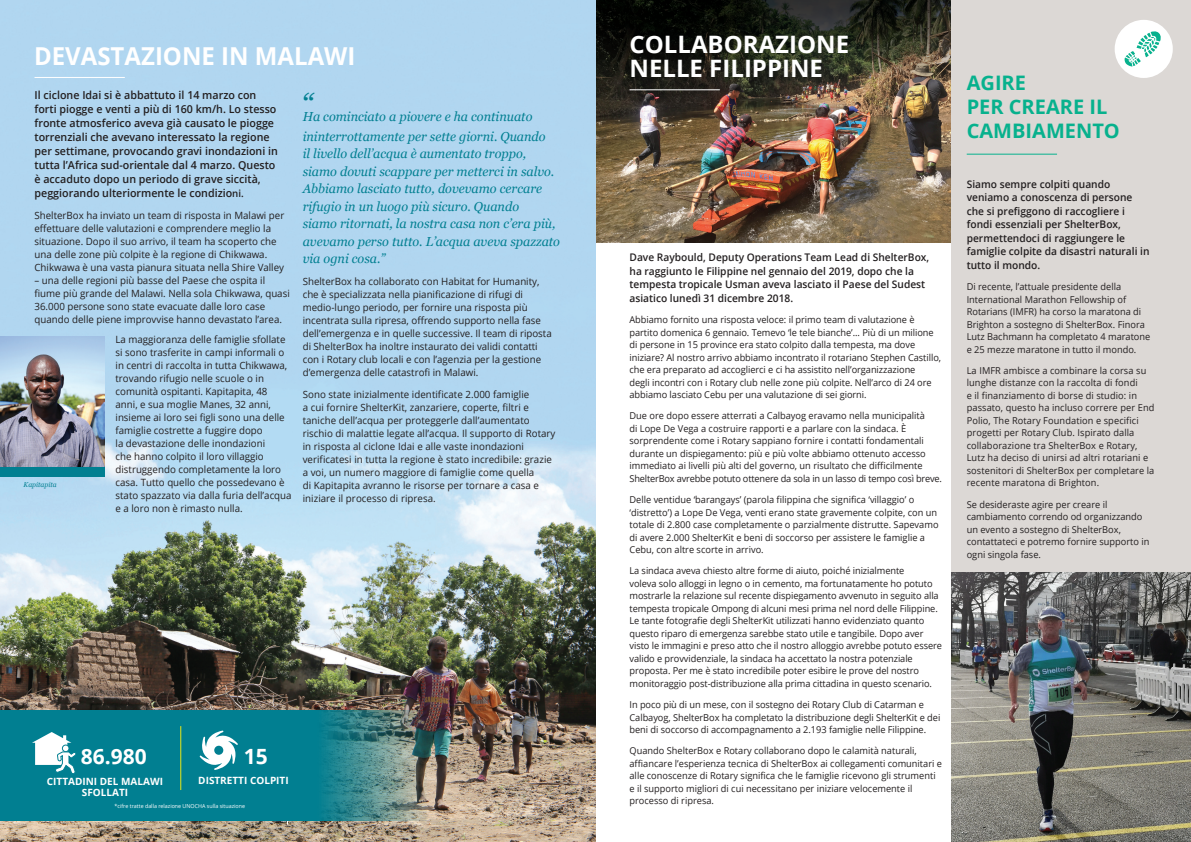
<style>
.page{position:relative;width:1191px;height:842px;background:#fff}
.page>*{position:absolute;margin:0;border:0;box-sizing:border-box;transform-origin:0 0}
.t1{font:italic 30px "Georgia";color:#017f91}
.t2{font:700 24.7px "Open Sans";color:#fff}
.t3{font:700 24px/24px "Open Sans";color:#fff}
.t4{font:700 21px "Open Sans";color:#fff}
.t5{font:700 20px/24px "Open Sans";color:#07b18d}
.t6{font:italic 13px/17.5px "Georgia";color:#017f91}
.t7{font:600 11px/14px "Open Sans";color:#231f20}
.t8{font:600 10.5px/13.5px "Open Sans";color:#231f20}
.t9{font:10px/13px "Open Sans";color:#231f20}
.t10{font:700 10px/11px "Open Sans";color:#fff;text-align:center}
.t11{font:9.5px/12.5px "Open Sans";color:#231f20}
.t12{font:italic 7px "Georgia";color:#017f91}
.t13{font:5.5px "Open Sans";color:#fff}
.s1{font-size:10px}
</style>
<div class="page">
<img style="left:595px;top:0;width:357px;height:242px">
<div style="left:952px;top:0;width:239px;height:842px;background:#dcd8d5"></div>
<img style="left:0;top:0;width:595px;height:842px">
<hr style="left:629px;top:89px;width:91px;height:1px;background:#fff">
<hr style="left:35px;top:77px;width:90px;height:1px;background:#fff">
<hr style="left:966px;top:154px;width:91px;height:1px;background:#07b18d">
<img style="left:0;top:337px;width:104px;height:130px">
<div style="left:0;top:467px;width:104px;height:10px;background:#017f91"></div>
<img style="left:952px;top:573px;width:239px;height:269px">
<hr style="left:287px;top:769px;width:1px;height:55px;background:#fff">
<svg style="left:0;top:710px;width:427px;height:111px;background:#16808d"></svg>
<svg style="left:200px;top:730px;width:38px;height:40px"></svg>
<svg style="left:32px;top:732px;width:45px;height:42px"></svg>
<hr style="left:180px;top:726px;width:1px;height:64px;background:#eae716">
<div style="left:1114px;top:20px;width:58px;height:58px;background:#fff;border-radius:50%"></div>
<svg style="left:1124px;top:31px;width:37px;height:36px"></svg>
<p class="t2" style="left:34px;top:39px;width:323px">DEVASTAZIONE IN MALAWI</p>
<p class="t7" style="left:35px;top:88px;width:245px">Il ciclone Idai si è abbattuto il 14 marzo con forti piogge e venti a più di 160 km/h. Lo stesso fronte atmosferico aveva già causato le piogge torrenziali che avevano interessato la regione per settimane, provocando gravi inondazioni in tutta l’Africa sud-orientale dal 4 marzo. Questo è accaduto dopo un periodo di grave siccità, peggiorando ulteriormente le condizio<span class="s1">ni.</span></p>
<p class="t9" style="left:35px;top:209px;width:251px">ShelterBox ha inviato un team di risposta in Malawi per effettuare delle valutazioni e comprendere meglio la situazione. Dopo il suo arrivo, il team ha scoperto che una delle zone più colpite è la regione di Chikwawa.<br>Chikwawa è una vasta pianura situata nella Shire Valley</p>
<p class="t9" style="left:35px;top:274px;width:257px">– una delle regioni più basse del Paese che ospita il fiume più grande del Malawi. Nella sola Chikwawa, quasi 36.000 persone sono state evacuate dalle loro case quando delle piene improvvise hanno devastato l’area.</p>
<p class="t9" style="left:116px;top:332px;width:178px">La maggioranza delle famiglie sfollate si sono trasferite in campi informali o in centri di raccolta in tutta Chikwawa, trovando rifugio nelle scuole o in comunità ospitanti. Kapitapita, 48 anni, e sua moglie Manes, 32 anni, insieme ai loro sei figli sono una delle famiglie costrette a fuggire dopo<br>la devastazione delle inondazioni<br>che hanno colpito il loro villaggio distruggendo completamente la loro casa. Tutto quello che possedevano è stato spazzato via dalla furia dell’acqua e a loro non è rimasto nulla.</p>
<p class="t12" style="left:24px;top:480px;width:35px">Kapitapita</p>
<p class="t1" style="left:301px;top:86px;width:13px">“</p>
<p class="t6" style="left:303px;top:106px;width:244px;line-height:20px">Ha cominciato a piovere e ha continuato ininterrottamente per sette giorni. Quando</p>
<p class="t6" style="left:303px;top:145px;width:259px">il livello dell’acqua è aumentato troppo, siamo dovuti scappare per metterci in salvo.<br>Abbiamo lasciato tutto, dovevamo cercare rifugio in un luogo più sicuro. Quando<br>siamo ritornati, la nostra casa non c’era più, avevamo perso tutto. L’acqua aveva spazzato via ogni cosa.”</p>
<p class="t9" style="left:303px;top:275px;width:250px">ShelterBox ha collaborato con Habitat for Humanity, che è specializzata nella pianificazione di rifugi di medio-lungo periodo, per fornire una risposta più incentrata sulla ripresa, offrendo supporto nella fase dell’emergenza e in quelle successive. Il team di riposta di ShelterBox ha inoltre instaurato dei validi contatti con i Rotary club locali e con l’agenzia per la gestione d’emergenza delle catastrofi in Malawi.</p>
<p class="t9" style="left:303px;top:387px;width:254px">Sono state inizialmente identificate 2.000 famiglie<br>a cui fornire ShelterKit, zanzariere, coperte, filtri e taniche dell’acqua per proteggerle dall’aumentato rischio di malattie legate all’acqua. Il supporto di Rotary in risposta al ciclone Idai e alle vaste inondazioni verificatesi in tutta la regione è stato incredibile: grazie a voi, un numero maggiore di famiglie come quella<br>di Kapitapita avranno le risorse per tornare a casa e iniziare il processo di ripresa.</p>
<p class="t4" style="left:81px;top:742px;width:67px">86.980</p>
<p class="t4" style="left:244px;top:742px;width:25px">15</p>
<p class="t13" style="left:115px;top:802px;width:132px">*cifre tratte dalla relazione UNOCHA sulla situazione</p>
<p class="t10" style="left:47px;top:776px;width:118px">CITTADINI DEL MALAWI<br>SFOLLATI</p>
<p class="t10" style="left:198px;top:775px;width:92px">DISTRETTI COLPITI</p>
<p class="t3" style="left:629px;top:32px;width:221px">COLLABORAZIONE<br>NELLE FILIPPINE</p>
<p class="t8" style="left:629px;top:250px;width:301px">Dave Raybould, Deputy Operations Team Lead di ShelterBox, ha raggiunto le Filippine nel gennaio del 2019, dopo che la tempesta tropicale Usman aveva lasciato il Paese del Sudest asiatico lunedì 31 dicembre 2018.</p>
<p class="t11" style="left:629px;top:313px;width:313px">Abbiamo fornito una risposta veloce: il primo team di valutazione è partito domenica 6 gennaio. Temevo ‘le tele bianche’... Più di un milione di persone in 15 province era stato colpito dalla tempesta, ma dove iniziare? Al nostro arrivo abbiamo incontrato il rotariano Stephen Castillo, che era preparato ad accoglierci e ci ha assistito nell’organizzazione<br>degli incontri con i Rotary club nelle zone più colpite. Nell’arco di 24 ore abbiamo lasciato Cebu per una valutazione di sei giorni.</p>
<p class="t11" style="left:629px;top:409px;width:314px">Due ore dopo essere atterrati a Calbayog eravamo nella municipalità<br>di Lope De Vega a costruire rapporti e a parlare con la sindaca. È sorprendente come i Rotary sappiano fornire i contatti fondamentali durante un dispiegamento: più e più volte abbiamo ottenuto accesso immediato ai livelli più alti del governo, un risultato che difficilmente ShelterBox avrebbe potuto ottenere da sola in un lasso di tempo così breve.</p>
<p class="t11" style="left:629px;top:493px;width:310px">Delle ventidue ‘barangays’ (parola filippina che significa ‘villaggio’ o ‘distretto’) a Lope De Vega, venti erano state gravemente colpite, con un totale di 2.800 case completamente o parzialmente distrutte. Sapevamo di avere 2.000 ShelterKit e beni di soccorso per assistere le famiglie a Cebu, con altre scorte in arrivo.</p>
<p class="t11" style="left:629px;top:564px;width:314px">La sindaca aveva chiesto altre forme di aiuto, poiché inizialmente<br>voleva solo alloggi in legno o in cemento, ma fortunatamente ho potuto mostrarle la relazione sul recente dispiegamento avvenuto in seguito alla tempesta tropicale Ompong di alcuni mesi prima nel nord delle Filippine.<br>Le tante fotografie degli ShelterKit utilizzati hanno evidenziato quanto questo riparo di emergenza sarebbe stato utile e tangibile. Dopo aver visto le immagini e preso atto che il nostro alloggio avrebbe potuto essere valido e provvidenziale, la sindaca ha accettato la nostra potenziale proposta. Per me è stato incredibile poter esibire le prove del nostro monitoraggio post-distribuzione alla prima cittadina in questo scenario.</p>
<p class="t11" style="left:629px;top:698px;width:312px">In poco più di un mese, con il sostegno dei Rotary Club di Catarman e<br>Calbayog, ShelterBox ha completato la distribuzione degli ShelterKit e dei beni di soccorso di accompagnamento a 2.193 famiglie nelle Filippine.</p>
<p class="t11" style="left:629px;top:744px;width:314px">Quando ShelterBox e Rotary collaborano dopo le calamità naturali, affiancare l’esperienza tecnica di ShelterBox ai collegamenti comunitari e alle conoscenze di Rotary significa che le famiglie ricevono gli strumenti e il supporto migliori di cui necessitano per iniziare velocemente il processo di ripresa.</p>
<p class="t5" style="left:966px;top:71px;width:155px">AGIRE<br>PER CREARE IL<br>CAMBIAMENTO</p>
<p class="t8" style="left:966px;top:177px;width:184px">Siamo sempre colpiti quando veniamo a conoscenza di persone che si prefiggono di raccogliere i fondi essenziali per ShelterBox, permettendoci di raggiungere le famiglie colpite da disastri naturali in tutto il mondo.</p>
<p class="t11" style="left:966px;top:280px;width:185px">Di recente, l’attuale presidente della International Marathon Fellowship of Rotarians (IMFR) ha corso la maratona di Brighton a sostegno di ShelterBox. Finora Lutz Bachmann ha completato 4 maratone e 25 mezze maratone in tutto il mondo.</p>
<p class="t11" style="left:966px;top:364px;width:189px">La IMFR ambisce a combinare la corsa su lunghe distanze con la raccolta di fondi<br>e il finanziamento di borse di studio: in passato, questo ha incluso correre per End Polio, The Rotary Foundation e specifici progetti per Rotary Club. Ispirato dalla collaborazione tra ShelterBox e Rotary, Lutz ha deciso di unirsi ad altri rotariani e sostenitori di ShelterBox per completare la recente maratona di Brighton.</p>
<p class="t11" style="left:966px;top:498px;width:184px">Se desideraste agire per creare il cambiamento correndo od organizzando un evento a sostegno di ShelterBox, contattateci e potremo fornire supporto in ogni singola fase.</p>
</div>
